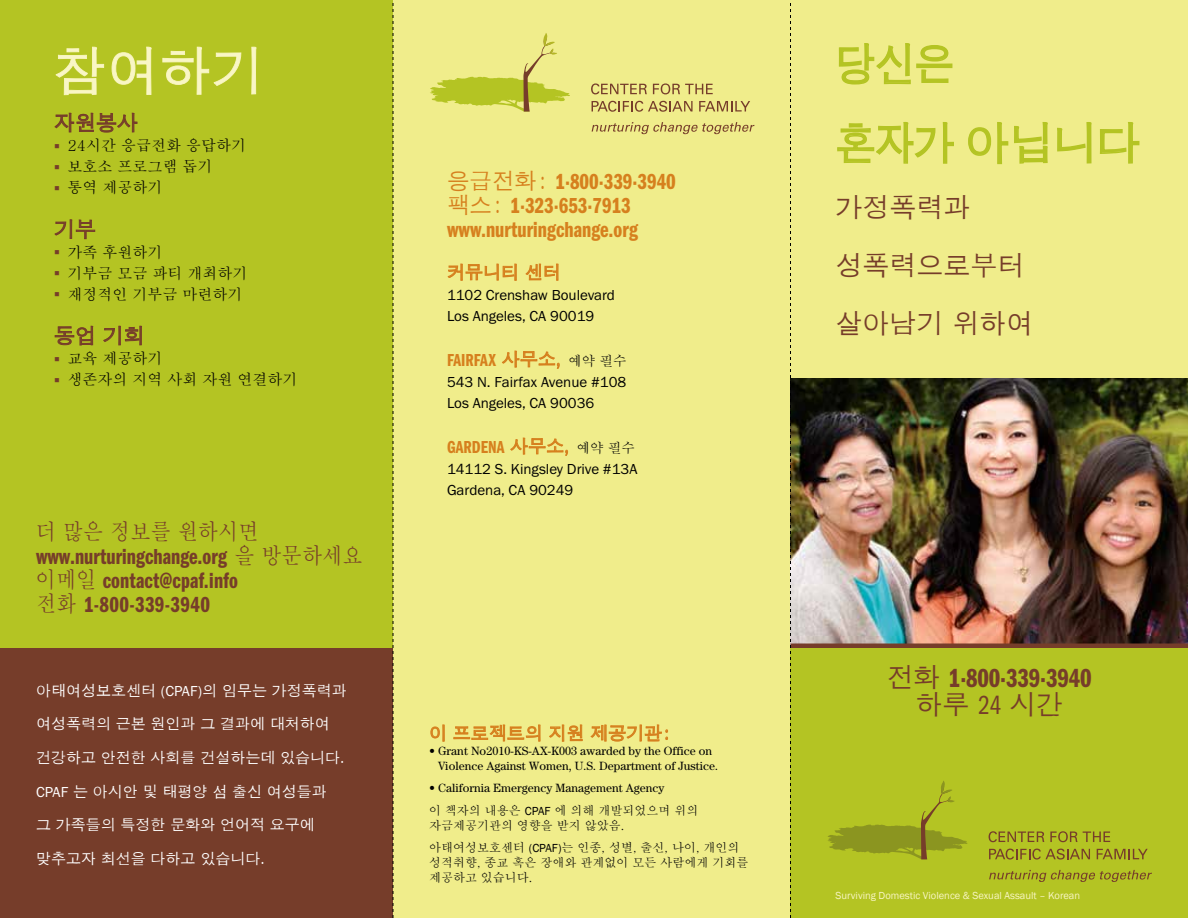
<style>
.page{position:relative;width:1188px;height:918px;background:#fff}
.page>*{position:absolute;margin:0;border:0;box-sizing:border-box;transform-origin:0 0}
.t1{font:52.5px "Apple Gothic";color:#f9f6c5}
.t2{font:45px/78.9px "Apple Gothic";letter-spacing:-.03em;color:#b4c423;scale:.9 1}
.t3{font:27px/57.9px "Apple Gothic";color:#763d2a}
.t4{font:27px "Franklin Gothic URW Com Dem";letter-spacing:-.005em;color:#763d2a}
.t5{font:22.5px/24px "Franklin Gothic URW Com Dem";letter-spacing:.005em;color:#763d2a}
.t6{font:22.5px/24px "Franklin Gothic URW Com Dem";color:#d6801e}
.t7{font:500 22.5px "Adobe Myungjo Std";color:#763d2a;scale:.9 1}
.t8{font:21px "Apple Gothic";color:#763d2a}
.t9{font:18px "Franklin Gothic URW Com Dem";color:#d6801e}
.t10{font:18px "Apple Gothic";color:#d6801e}
.t11{font:15px/21px "Franklin Gothic URW Boo";color:#000}
.t12{font:15px "Apple Gothic";color:#fff}
.t13{font:500 15px "Adobe Myungjo Std";color:#000}
.t14{font:12px/15px "Century Book OT";color:#000}
.t15{font:500 12px/15px "Adobe Myungjo Std";color:#000}
.t16{font:10.5px "Franklin Gothic";color:#f9f6c5}
.s1{color:#763d2a}
.s2{font-family:"Adobe Myungjo Std";font-weight:500}
.s3{font-family:"Franklin Gothic URW Boo"}
.s4{font-family:"Apple Gothic"}
.s5{font-family:"Adobe Myungjo Std";font-weight:500;font-size:13.5px;color:#000}
.s6{font-family:"Franklin Gothic";font-weight:400}
.s7{font-family:"Franklin Gothic URW Com Boo"}
</style>
<div class="page">
<div style="left:0;top:0;width:393px;height:918px;background:#b4c423"></div>
<div style="left:0;top:648px;width:393px;height:270px;background:#763d2a"></div>
<div style="left:393px;top:0;width:397px;height:918px;background:#f0ed8b"></div>
<div style="left:790px;top:648px;width:398px;height:270px;background:#b4c423"></div>
<div style="left:790px;top:0;width:398px;height:378px;background:#f0ed8b"></div>
<img style="left:791px;top:378px;width:397px;height:266px">
<svg style="left:838px;top:43px;width:115px;height:42px"></svg>
<svg style="left:837px;top:122px;width:117px;height:42px"></svg>
<svg style="left:968px;top:122px;width:80px;height:43px"></svg>
<svg style="left:1057px;top:122px;width:35px;height:42px"></svg>
<svg style="left:1099px;top:122px;width:41px;height:42px"></svg>
<svg style="left:55px;top:46px;width:50px;height:50px"></svg>
<svg style="left:111px;top:46px;width:41px;height:49px"></svg>
<svg style="left:162px;top:46px;width:95px;height:49px"></svg>
<svg style="left:54px;top:113px;width:84px;height:20px"></svg>
<svg style="left:54px;top:219px;width:41px;height:20px"></svg>
<svg style="left:55px;top:326px;width:38px;height:20px"></svg>
<svg style="left:103px;top:326px;width:39px;height:20px"></svg>
<svg style="left:447px;top:263px;width:70px;height:18px"></svg>
<svg style="left:525px;top:263px;width:34px;height:18px"></svg>
<svg style="left:502px;top:350px;width:58px;height:19px"></svg>
<svg style="left:510px;top:437px;width:58px;height:19px"></svg>
<svg style="left:430px;top:724px;width:15px;height:18px"></svg>
<svg style="left:453px;top:724px;width:88px;height:18px"></svg>
<svg style="left:549px;top:724px;width:34px;height:18px"></svg>
<svg style="left:590px;top:724px;width:78px;height:18px"></svg>
<hr style="left:790px;top:644px;width:398px;height:4px;background:#763d2a">
<svg style="left:393px;top:3px;width:1px;height:915px"></svg>
<svg style="left:790px;top:3px;width:1px;height:915px"></svg>
<svg style="left:989px;top:831px;width:55px;height:11px"></svg>
<svg style="left:1050px;top:831px;width:60px;height:11px"></svg>
<svg style="left:989px;top:848px;width:101px;height:12px"></svg>
<svg style="left:1097px;top:849px;width:51px;height:10px"></svg>
<svg style="left:989px;top:870px;width:163px;height:12px"></svg>
<svg style="left:828px;top:781px;width:139px;height:78px"></svg>
<svg style="left:591px;top:83px;width:56px;height:11px"></svg>
<svg style="left:653px;top:83px;width:60px;height:11px"></svg>
<svg style="left:592px;top:101px;width:101px;height:11px"></svg>
<svg style="left:699px;top:101px;width:51px;height:11px"></svg>
<svg style="left:592px;top:122px;width:163px;height:12px"></svg>
<svg style="left:430px;top:33px;width:140px;height:79px"></svg>
<h1 class="t1" style="left:54px;top:41px;width:211px">참여하기</h1>
<h3 class="t8" style="left:54px;top:111px;width:85px">자원봉사</h3>
<p class="t13" style="left:54px;top:138px;width:194px"><span class="s1">○</span> 24시간 응급전화 응답하기</p>
<p class="t13" style="left:54px;top:159px;width:160px"><span class="s1">○</span> 보호소 프로그램 돕기</p>
<p class="t13" style="left:54px;top:180px;width:110px"><span class="s1">○</span> 통역 제공하기</p>
<h3 class="t8" style="left:54px;top:217px;width:43px">기부</h3>
<p class="t13" style="left:54px;top:245px;width:110px"><span class="s1">○</span> 가족 후원하기</p>
<p class="t13" style="left:54px;top:266px;width:195px"><span class="s1">○</span> 기부금 모금 파티 개최하기</p>
<p class="t13" style="left:54px;top:287px;width:190px"><span class="s1">○</span> 재정적인 기부금 마련하기</p>
<h3 class="t8" style="left:54px;top:324px;width:92px">동업 기회</h3>
<p class="t13" style="left:54px;top:351px;width:110px"><span class="s1">○</span> 교육 제공하기</p>
<p class="t13" style="left:54px;top:372px;width:245px"><span class="s1">○</span> 생존자의 지역 사회 자원 연결하기</p>
<h3 class="t7" style="left:36px;top:520px;width:249px">더 많은 정보를 원하시면</h3>
<h3 class="t5" style="left:36px;top:545px;width:328px">www.nurturingchange.org <span class="s2">을 방문하세요 이메일</span> contact@cpaf.info<br><span class="s2">전화</span> 1-800-339-3940</h3>
<p class="t12" style="left:36px;top:682px;width:312px">아태여성보호센터 <span class="s3">(CPAF)</span>의 임무는 가정폭력과</p>
<p class="t12" style="left:36px;top:715px;width:295px">여성폭력의 근본 원인과 그 결과에 대처하여</p>
<p class="t12" style="left:36px;top:749px;width:311px">건강하고 안전한 사회를 건설하는데 있습니다.</p>
<p class="t12" style="left:36px;top:783px;width:292px"><span class="s3">CPAF</span> 는 아시안 및 태평양 섬 출신 여성들과</p>
<p class="t12" style="left:36px;top:816px;width:280px">그 가족들의 특정한 문화와 언어적 요구에</p>
<p class="t12" style="left:36px;top:850px;width:231px">맞추고자 최선을 다하고 있습니다.</p>
<h3 class="t6" style="left:447px;top:169px;width:230px"><span class="s4">응급전화:</span> 1·800·339·3940 <span class="s4">팩스:</span> 1·323·653·7913 www.nurturingchange.org</h3>
<h3 class="t10" style="left:447px;top:262px;width:115px">커뮤니티 센터</h3>
<p class="t11" style="left:447px;top:284px;width:170px">1102 Crenshaw Boulevard<br>Los Angeles, CA 90019</p>
<h3 class="t9" style="left:447px;top:350px;width:181px">Fairfax <span class="s4">사무소,</span> <span class="s5">예약 필수</span></h3>
<p class="t11" style="left:447px;top:371px;width:181px">543 N. Fairfax Avenue #108<br>Los Angeles, CA 90036</p>
<h3 class="t9" style="left:447px;top:437px;width:190px">Gardena <span class="s4">사무소,</span> <span class="s5">예약 필수</span></h3>
<p class="t11" style="left:447px;top:458px;width:192px">14112 S. Kingsley Drive #13A<br>Gardena, CA 90249</p>
<h3 class="t10" style="left:429px;top:723px;width:244px">이 프로젝트의 지원 제공기관:</h3>
<p class="t14" style="left:438px;top:743px;width:282px;text-indent:-9px">• Grant No2010-KS-AX-K003 awarded by the Office on<br>Violence Against Women, U.S. Department of Justice.</p>
<p class="t14" style="left:429px;top:780px;width:237px">• California Emergency Management Agency</p>
<p class="t15" style="left:429px;top:803px;width:271px">이 책자의 내용은 <span class="s6">CPAF</span> 에 의해 개발되었으며 위의 자금제공기관의 영향을 받지 않았음.</p>
<p class="t15" style="left:429px;top:840px;width:321px">아태여성보호센터 <span class="s6">(CPAF)</span>는 인종, 성별, 출신, 나이, 개인의 성적취향, 종교 혹은 장애와 관계없이 모든 사람에게 기회를 제공하고 있습니다.</p>
<h2 class="t2" style="left:836px;top:25px;width:341px">당신은<br>혼자가 아닙니다</h2>
<h3 class="t3" style="left:836px;top:179px;width:199px">가정폭력과 성폭력으로부터 살아남기 위하여</h3>
<h3 class="t4" style="left:887px;top:663px;width:206px"><span class="s4">전화</span> 1·800·339·3940</h3>
<h3 class="t3" style="left:915px;top:676px;width:149px">하루 <span class="s7">24</span> 시간</h3>
<p class="t16" style="left:836px;top:888px;width:246px">Surviving Domestic Violence &amp; Sexual Assault – Korean</p>
</div>
